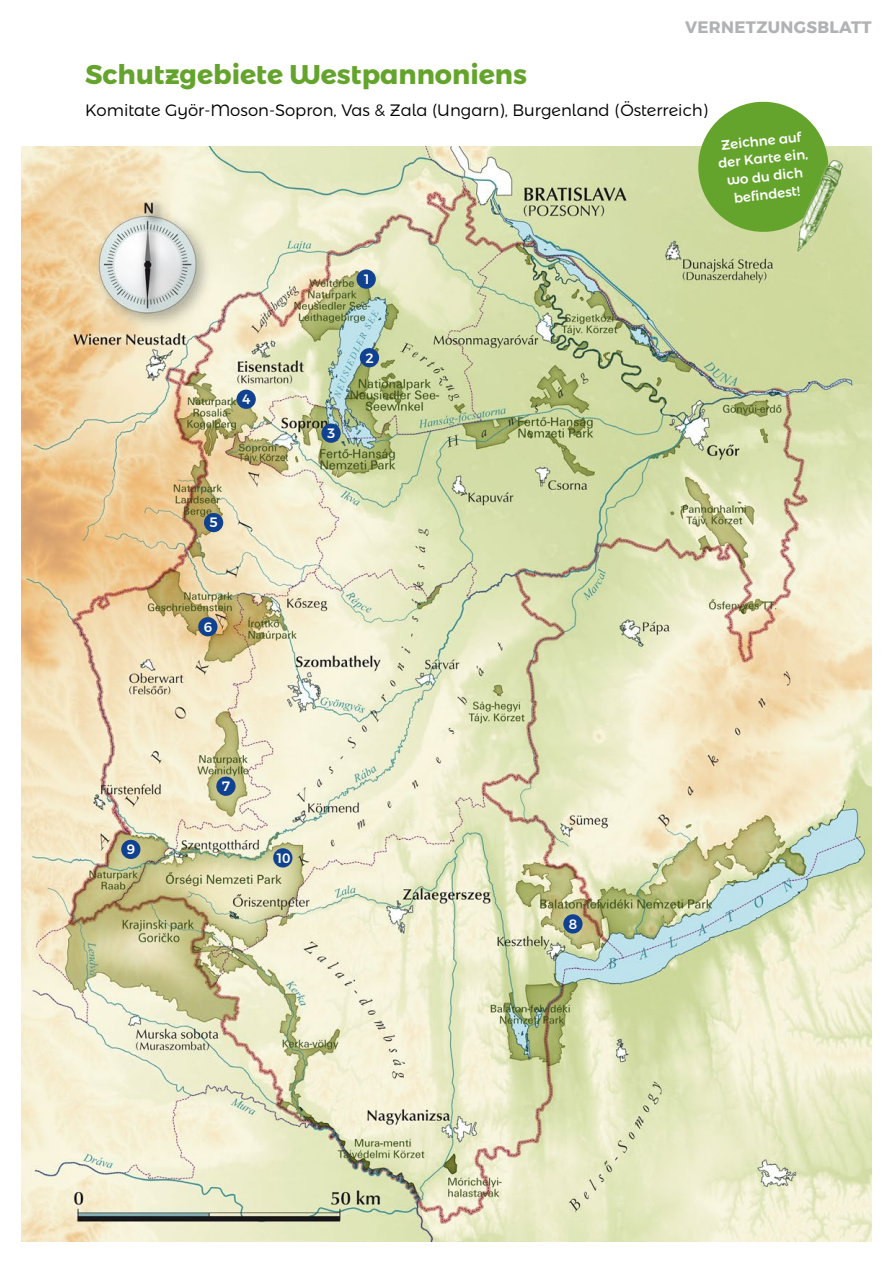
<style>
.page{position:relative;width:893px;height:1263px;background:#fff}
.page>*{position:absolute;margin:0;border:0;box-sizing:border-box;transform-origin:0 0}
.t1{font:700 27px "Montserrat Alternates";color:#64a42c}
.t2{font:300 16.5px "Montserrat Alternates";color:#000}
.t3{font:700 16.5px "Montserrat";letter-spacing:.02em;color:#b1b2b3}
.t4{font:500 13.65px "Montserrat Alternates";color:#fff}
.t5{font:500 13.5px/18px "Montserrat Alternates";color:#fff;text-align:center}
</style>
<div class="page">
<img style="left:21px;top:147px;width:851px;height:1095px">
<svg style="left:695px;top:101px;width:137px;height:134px;background:#87b759"></svg>
<div style="left:357px;top:269px;width:19px;height:20px;background:#104291;border-radius:50%"></div>
<div style="left:360px;top:348px;width:19px;height:19px;background:#104291;border-radius:50%"></div>
<div style="left:321px;top:423px;width:20px;height:20px;background:#104291;border-radius:50%"></div>
<div style="left:237px;top:390px;width:19px;height:19px;background:#104291;border-radius:50%"></div>
<div style="left:204px;top:513px;width:19px;height:19px;background:#104291;border-radius:50%"></div>
<div style="left:198px;top:617px;width:20px;height:19px;background:#104291;border-radius:50%"></div>
<div style="left:216px;top:777px;width:20px;height:19px;background:#104291;border-radius:50%"></div>
<div style="left:563px;top:914px;width:20px;height:19px;background:#104291;border-radius:50%"></div>
<div style="left:121px;top:840px;width:19px;height:19px;background:#104291;border-radius:50%"></div>
<div style="left:273px;top:848px;width:19px;height:19px;background:#104291;border-radius:50%"></div>
<img style="left:784px;top:148px;width:74px;height:117px">
<p class="t3" style="left:685px;top:14px;width:188px">VERNETZUNGSBLATT</p>
<h1 class="t1" style="left:85px;top:58px;width:444px">Schutzgebiete Westpannoniens</h1>
<p class="t2" style="left:85px;top:101px;width:625px">Komitate Györ-Moson-Sopron, Vas &amp; Zala (Ungarn), Burgenland (Österreich)</p>
<p class="t5" style="left:715px;top:136px;width:92px;rotate:-6deg">Zeichne auf der Karte ein, wo du dich befi ndest!</p>
<p class="t4" style="left:242px;top:391px;width:10px">4</p>
<p class="t4" style="left:327px;top:425px;width:10px">3</p>
<p class="t4" style="left:363px;top:271px;width:10px">1</p>
<p class="t4" style="left:365px;top:349px;width:10px">2</p>
<p class="t4" style="left:210px;top:514px;width:10px">5</p>
<p class="t4" style="left:204px;top:618px;width:10px">6</p>
<p class="t4" style="left:127px;top:841px;width:10px">9</p>
<p class="t4" style="left:222px;top:778px;width:10px">7</p>
<p class="t4" style="left:276px;top:849px;width:16px">10</p>
<p class="t4" style="left:569px;top:915px;width:10px">8</p>
</div>
